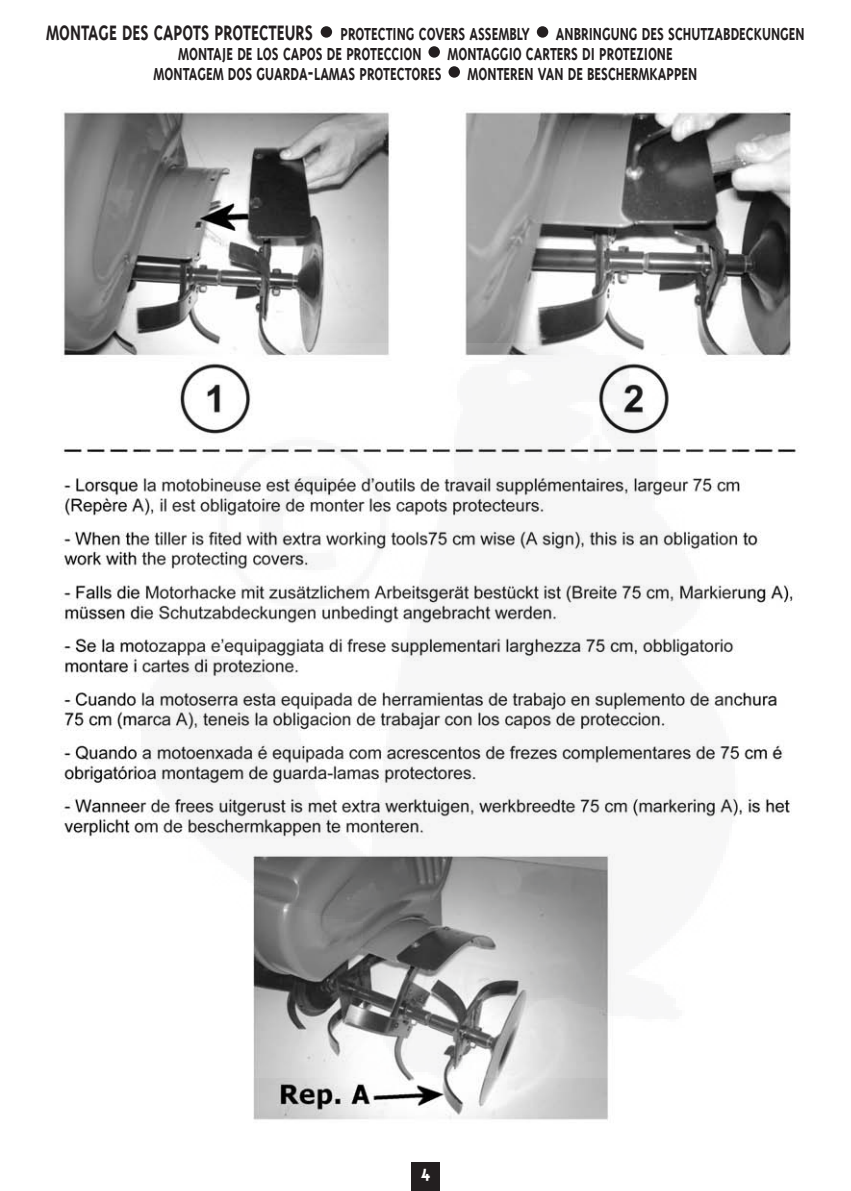
<style>
.page{position:relative;width:851px;height:1191px;background:#fff}
.page>*{position:absolute;margin:0;border:0;box-sizing:border-box;transform-origin:0 0}
.TITRE_FR{font:700 24px "Triplex";color:#231f20;scale:.78 1}
.TITRE_FR-2{font:700 20px "Triplex";color:#231f20;scale:.78 1}
.Normal_e{font:700 20px "Triplex";color:#fff}
.s1{font-size:52px}
</style>
<div class="page">
<img style="left:61px;top:110px;width:735px;height:1010px">
<div style="left:411px;top:1162px;width:28px;height:28px;background:#231f20"></div>
<img style="left:142px;top:343px;width:595px;height:734px">
<p class="TITRE_FR" style="left:46px;top:19px;width:371px">MONTAGE DES CAPOTS PROTECTEURS <span class="s1">•</span></p>
<p class="TITRE_FR-2" style="left:340px;top:22px;width:596px">PROTECTING COVERS ASSEMBLY <span class="s1">•</span> ANBRINGUNG DES SCHUTZABDECKUNGEN</p>
<p class="TITRE_FR-2" style="left:178px;top:42px;width:635px">MONTAJE DE LOS CAPOS DE PROTECCION <span class="s1">•</span> MONTAGGIO CARTERS DI PROTEZIONE</p>
<p class="TITRE_FR-2" style="left:154px;top:62px;width:698px">MONTAGEM DOS GUARDA-LAMAS PROTECTORES <span class="s1">•</span> MONTEREN VAN DE BESCHERMKAPPEN</p>
<p class="Normal_e" style="left:420px;top:1160px;width:11px">4</p>
</div>
